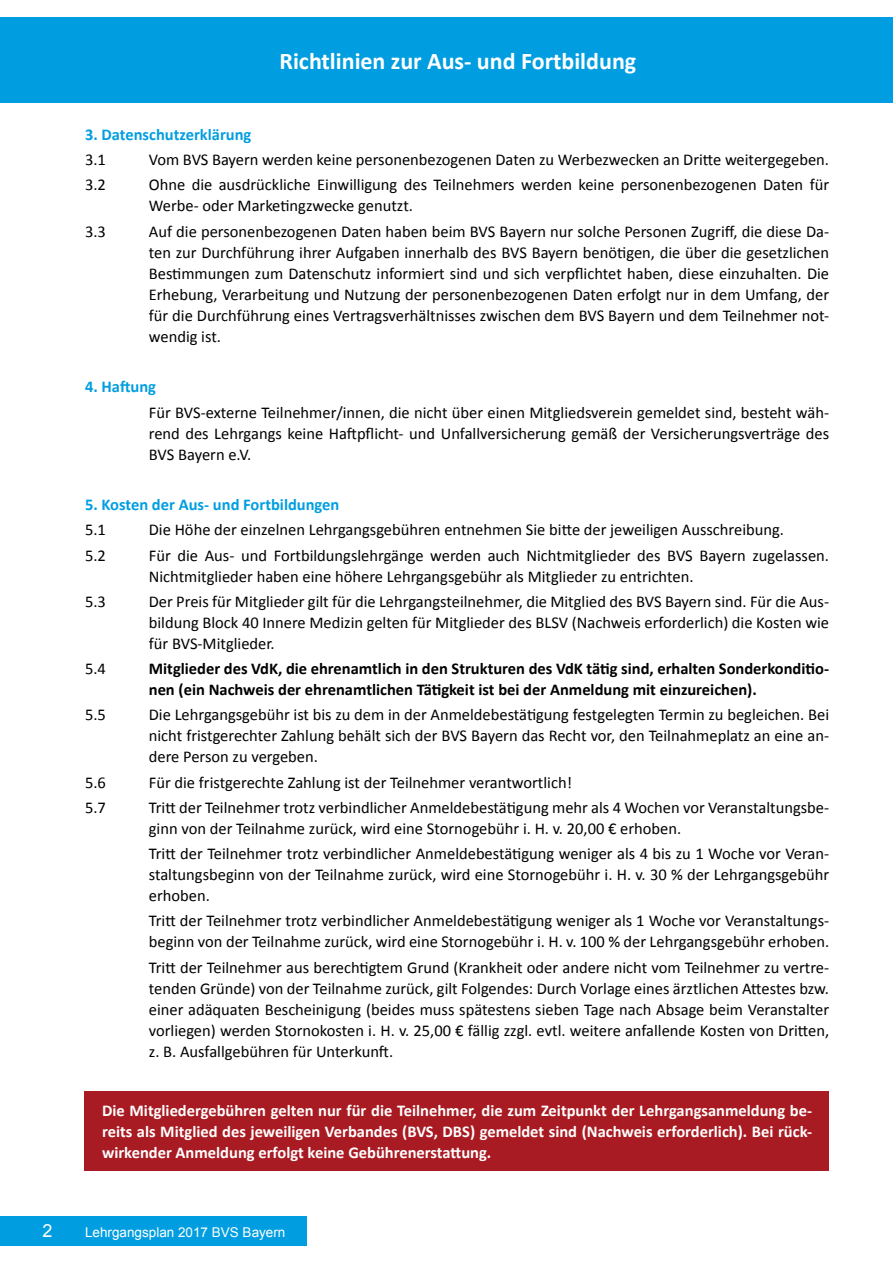
<style>
.page{position:relative;width:893px;height:1263px;background:#fff}
.page>*{position:absolute;margin:0;border:0;box-sizing:border-box;transform-origin:0 0}
.t1{font:700 24px "Calibri";color:#fff}
.t2{font:18px "Arial";color:#fff}
.t3{font:16.5px/21px "Calibri";color:#000;text-align:justify}
.t4{font:700 16.5px/21px "Calibri";color:#fff;text-align:justify}
.t5{font:700 16.5px/21px "Calibri";color:#000}
.t6{font:700 16.5px "Calibri";color:#009ee0}
.t7{font:13.5px "Arial";color:#fff}
</style>
<div class="page">
<div style="left:0;top:17px;width:893px;height:85px;background:#009ee0"></div>
<div style="left:0;top:1216px;width:306px;height:30px;background:#009ee0"></div>
<div style="left:84px;top:1092px;width:745px;height:79px;background:#a91b22"></div>
<h1 class="t1" style="left:280px;top:46px;width:358px">Richtlinien zur Aus- und Fortbildung</h1>
<p class="t6" style="left:85px;top:124px;width:168px">3. Datenschutzerklärung</p>
<p class="t3" style="left:85px;top:149px;width:22px">3.1</p>
<p class="t3" style="left:149px;top:149px;width:682px">Vom BVS Bayern werden keine personenbezogenen Daten zu Werbezwecken an Dritte weitergegeben.</p>
<p class="t3" style="left:85px;top:175px;width:22px">3.2</p>
<p class="t3" style="left:149px;top:175px;width:682px">Ohne die ausdrückliche Einwilligung des Teilnehmers werden keine personenbezogenen Daten für<br>Werbe- oder Marketingzwecke genutzt.</p>
<p class="t3" style="left:85px;top:221px;width:22px">3.3</p>
<p class="t3" style="left:149px;top:221px;width:682px">Auf die personenbezogenen Daten haben beim BVS Bayern nur solche Personen Zugriff, die diese Da&shy;ten zur Durchführung ihrer Aufgaben innerhalb des BVS Bayern benötigen, die über die gesetzlichen Bestimmungen zum Datenschutz informiert sind und sich verpflichtet haben, diese einzuhalten. Die Erhebung, Verarbeitung und Nutzung der personenbezogenen Daten erfolgt nur in dem Umfang, der für die Durchführung eines Vertragsverhältnisses zwischen dem BVS Bayern und dem Teilnehmer not&shy;wendig ist.</p>
<p class="t6" style="left:85px;top:376px;width:72px">4. Haftung</p>
<p class="t3" style="left:149px;top:402px;width:682px">Für BVS-externe Teilnehmer/innen, die nicht über einen Mitgliedsverein gemeldet sind, besteht wäh&shy;rend des Lehrgangs keine Haftpflicht- und Unfallversicherung gemäß der Versicherungsverträge des BVS Bayern e.V.</p>
<p class="t6" style="left:85px;top:494px;width:256px">5. Kosten der Aus- und Fortbildungen</p>
<p class="t3" style="left:85px;top:519px;width:22px">5.1</p>
<p class="t3" style="left:149px;top:519px;width:637px">Die Höhe der einzelnen Lehrgangsgebühren entnehmen Sie bitte der jeweiligen Ausschreibung.</p>
<p class="t3" style="left:85px;top:545px;width:22px">5.2</p>
<p class="t3" style="left:149px;top:545px;width:682px">Für die Aus- und Fortbildungslehrgänge werden auch Nichtmitglieder des BVS Bayern zugelassen.<br>Nichtmitglieder haben eine höhere Lehrgangsgebühr als Mitglieder zu entrichten.</p>
<p class="t3" style="left:85px;top:591px;width:22px">5.3</p>
<p class="t3" style="left:149px;top:591px;width:682px">Der Preis für Mitglieder gilt für die Lehrgangsteilnehmer, die Mitglied des BVS Bayern sind. Für die Aus&shy;bildung Block 40 Innere Medizin gelten für Mitglieder des BLSV (Nachweis erforderlich) die Kosten wie für BVS-Mitglieder.</p>
<p class="t3" style="left:85px;top:658px;width:22px">5.4</p>
<p class="t5" style="left:149px;top:658px;width:682px">Mitglieder des VdK, die ehrenamtlich in den Strukturen des VdK tätig sind, erhalten Sonderkonditio&shy;nen (ein Nachweis der ehrenamtlichen Tätigkeit ist bei der Anmeldung mit einzureichen).</p>
<p class="t3" style="left:85px;top:704px;width:22px">5.5</p>
<p class="t3" style="left:149px;top:704px;width:682px">Die Lehrgangsgebühr ist bis zu dem in der Anmeldebestätigung festgelegten Termin zu begleichen. Bei nicht fristgerechter Zahlung behält sich der BVS Bayern das Recht vor, den Teilnahmeplatz an eine an&shy;dere Person zu vergeben.</p>
<p class="t3" style="left:85px;top:772px;width:22px">5.6</p>
<p class="t3" style="left:149px;top:772px;width:425px">Für die fristgerechte Zahlung ist der Teilnehmer verantwortlich!</p>
<p class="t3" style="left:85px;top:797px;width:22px">5.7</p>
<p class="t3" style="left:149px;top:797px;width:682px">Tritt der Teilnehmer trotz verbindlicher Anmeldebestätigung mehr als 4 Wochen vor Veranstaltungsbe&shy;ginn von der Teilnahme zurück, wird eine Stornogebühr i. H. v. 20,00 € erhoben.</p>
<p class="t3" style="left:149px;top:843px;width:682px">Tritt der Teilnehmer trotz verbindlicher Anmeldebestätigung weniger als 4 bis zu 1 Woche vor Veran&shy;staltungsbeginn von der Teilnahme zurück, wird eine Stornogebühr i. H. v. 30 % der Lehrgangsgebühr erhoben.</p>
<p class="t3" style="left:149px;top:910px;width:682px">Tritt der Teilnehmer trotz verbindlicher Anmeldebestätigung weniger als 1 Woche vor Veranstaltungs&shy;beginn von der Teilnahme zurück, wird eine Stornogebühr i. H. v. 100 % der Lehrgangsgebühr erhoben.</p>
<p class="t3" style="left:149px;top:957px;width:682px">Tritt der Teilnehmer aus berechtigtem Grund (Krankheit oder andere nicht vom Teilnehmer zu vertre&shy;tenden Gründe) von der Teilnahme zurück, gilt Folgendes: Durch Vorlage eines ärztlichen Attestes bzw. einer adäquaten Bescheinigung (beides muss spätestens sieben Tage nach Absage beim Veranstalter vorliegen) werden Stornokosten i. H. v. 25,00 € fällig zzgl. evtl. weitere anfallende Kosten von Dritten, z. B. Ausfallgebühren für Unterkunft.</p>
<p class="t4" style="left:102px;top:1099px;width:712px">Die Mitgliedergebühren gelten nur für die Teilnehmer, die zum Zeitpunkt der Lehrgangsanmeldung be&shy;reits als Mitglied des jeweiligen Verbandes (BVS, DBS) gemeldet sind (Nachweis erforderlich). Bei rück&shy;wirkender Anmeldung erfolgt keine Gebührenerstattung.</p>
<p class="t2" style="left:43px;top:1219px;width:12px">2</p>
<p class="t7" style="left:85px;top:1223px;width:202px">Lehrgangsplan 2017 BVS Bayern</p>
</div>
